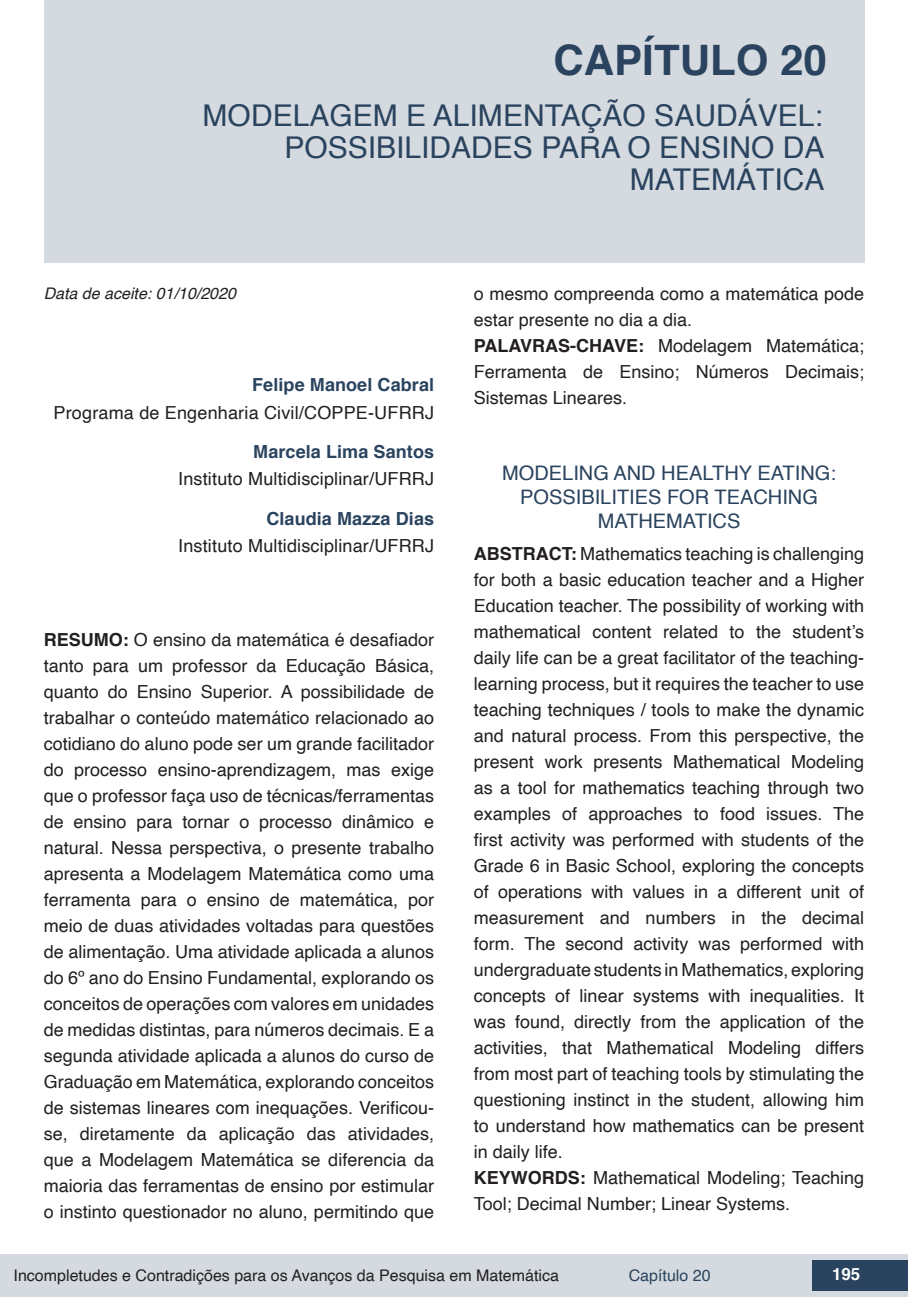
<style>
.page{position:relative;width:908px;height:1304px;background:#fff}
.page>*{position:absolute;margin:0;border:0;box-sizing:border-box;transform-origin:0 0}
.capítulos{font:700 42px "Helvetica";color:#2a435e}
.nome_artigos{font:30px/32px "Helvetica";color:#2a435e;text-align:right}
.título_Inglês{font:20px/24px "Helvetica";color:#2a435e;text-align:center}
.Resumos_e_PC_TXT{font:18px/26px "Helvetica";color:#231f20;text-align:justify}
.info_autores{font:18px "Helvetica";letter-spacing:.01em;color:#231f20}
.nome_autores{font:700 18px "Helvetica";letter-spacing:.005em;color:#2a435e}
.t1{font:700 16.8px "Helvetica";color:#fff}
.t2{font:16px "Helvetica";color:#231f20}
.t3{font:italic 16px "Helvetica";color:#231f20}
.t4{font:16px "Helvetica";color:#2a435e}
.s1{font-weight:700}
</style>
<div class="page">
<div style="left:0;top:1254px;width:906px;height:43px;background:#d4dadf"></div>
<div style="left:812px;top:1261px;width:95px;height:30px;background:#2a435e"></div>
<div style="left:44px;top:0;width:819px;height:263px;background:#d4dadf"></div>
<p class="capítulos" style="left:553px;top:26px;width:275px">CAPÍTULO 20</p>
<p class="nome_artigos" style="left:202px;top:101px;width:623px">MODELAGEM E ALIMENTAÇÃO SAUDÁVEL:<br>POSSIBILIDADES PARA O ENSINO DA<br>MATEMÁTICA</p>
<p class="t3" style="left:44px;top:280px;width:194px">Data de aceite: 01/10/2020</p>
<p class="nome_autores" style="left:252px;top:371px;width:183px">Felipe Manoel Cabral</p>
<p class="info_autores" style="left:54px;top:399px;width:382px">Programa de Engenharia Civil/COPPE-UFRRJ</p>
<p class="nome_autores" style="left:253px;top:437px;width:182px">Marcela Lima Santos</p>
<p class="info_autores" style="left:178px;top:465px;width:257px">Instituto Multidisciplinar/UFRRJ</p>
<p class="nome_autores" style="left:266px;top:504px;width:169px">Claudia Mazza Dias</p>
<p class="info_autores" style="left:178px;top:532px;width:257px">Instituto Multidisciplinar/UFRRJ</p>
<p class="Resumos_e_PC_TXT" style="left:44px;top:627px;width:392px"><span class="s1">RESUMO:</span> O ensino da matemática é desafiador tanto para um professor da Educação Básica, quanto do Ensino Superior. A possibilidade de trabalhar o conteúdo matemático relacionado ao cotidiano do aluno pode ser um grande facilitador do processo ensino-aprendizagem, mas exige que o professor faça uso de técnicas/ferramentas de ensino para tornar o processo dinâmico e natural. Nessa perspectiva, o presente trabalho apresenta a Modelagem Matemática como uma ferramenta para o ensino de matemática, por meio de duas atividades voltadas para questões de alimentação. Uma atividade aplicada a alunos do 6º ano do Ensino Fundamental, explorando os conceitos de operações com valores em unidades de medidas distintas, para números decimais. E a segunda atividade aplicada a alunos do curso de Graduação em Matemática, explorando conceitos de sistemas lineares com inequações. Verificou&shy;se, diretamente da aplicação das atividades, que a Modelagem Matemática se diferencia da maioria das ferramentas de ensino por estimular o instinto questionador no aluno, permitindo que</p>
<p class="Resumos_e_PC_TXT" style="left:473px;top:281px;width:392px">o mesmo compreenda como a matemática pode estar presente no dia a dia.</p>
<p class="Resumos_e_PC_TXT" style="left:473px;top:333px;width:392px"><span class="s1">PALAVRAS-CHAVE:</span> Modelagem Matemática; Ferramenta de Ensino; Números Decimais; Sistemas Lineares.</p>
<p class="título_Inglês" style="left:502px;top:462px;width:335px">MODELING AND HEALTHY EATING:<br>POSSIBILITIES FOR TEACHING<br>MATHEMATICS</p>
<p class="Resumos_e_PC_TXT" style="left:473px;top:541px;width:392px"><span class="s1">ABSTRACT:</span> Mathematics teaching is challenging for both a basic education teacher and a Higher Education teacher. The possibility of working with mathematical content related to the student’s daily life can be a great facilitator of the teaching&shy;learning process, but it requires the teacher to use teaching techniques / tools to make the dynamic and natural process. From this perspective, the present work presents Mathematical Modeling as a tool for mathematics teaching through two examples of approaches to food issues. The first activity was performed with students of the Grade 6 in Basic School, exploring the concepts of operations with values in a different unit of measurement and numbers in the decimal form. The second activity was performed with undergraduate students in Mathematics, exploring concepts of linear systems with inequalities. It was found, directly from the application of the activities, that Mathematical Modeling differs from most part of teaching tools by stimulating the questioning instinct in the student, allowing him to understand how mathematics can be present in daily life.</p>
<p class="Resumos_e_PC_TXT" style="left:473px;top:1165px;width:392px"><span class="s1">KEYWORDS:</span> Mathematical Modeling; Teaching<br>Tool; Decimal Number; Linear Systems.</p>
<p class="t2" style="left:14px;top:1263px;width:546px">Incompletudes e Contradições para os Avanços da Pesquisa em Matemática</p>
<p class="t4" style="left:628px;top:1263px;width:83px">Capítulo 20</p>
<p class="t1" style="left:831px;top:1261px;width:30px">195</p>
</div>
